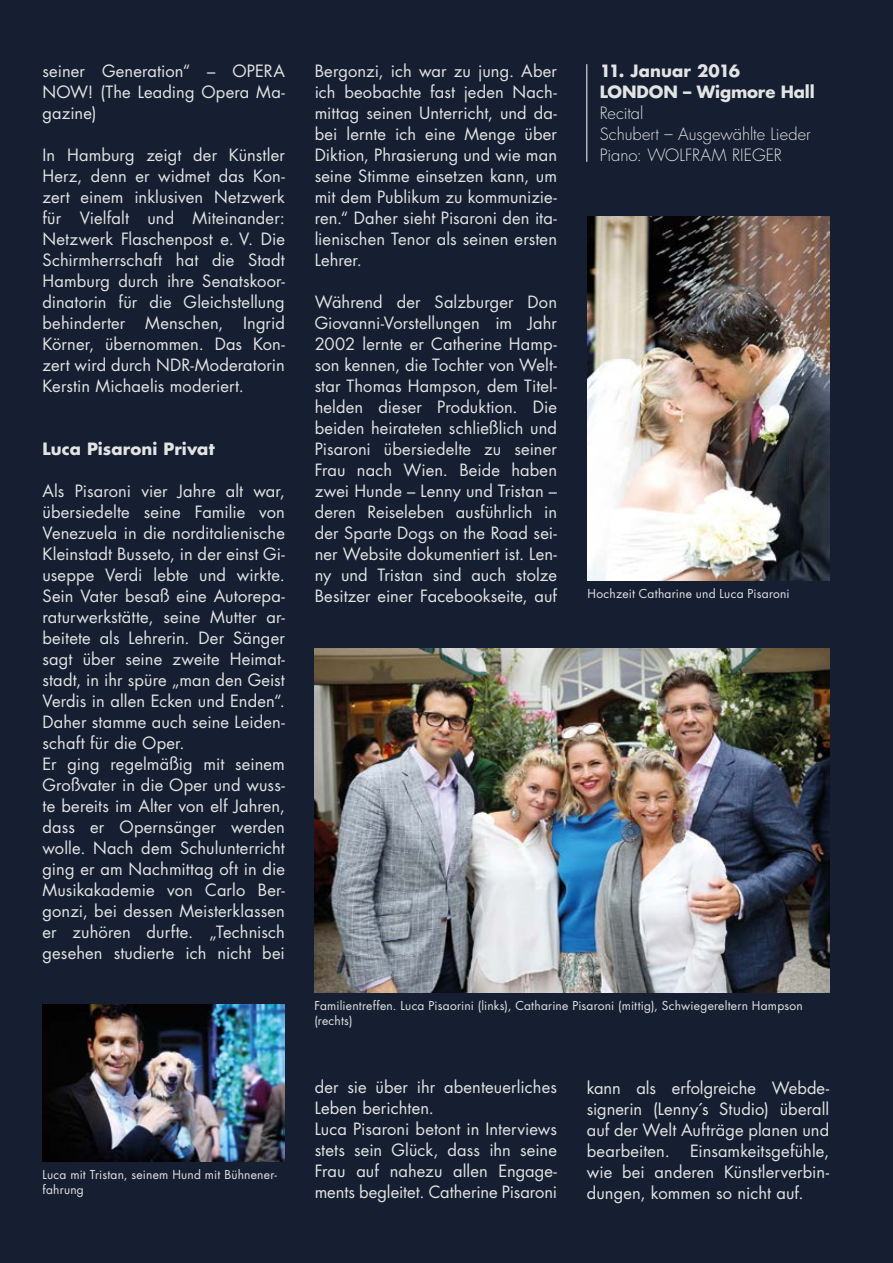
<style>
.page{position:relative;width:893px;height:1263px;background:#151f31}
.page>*{position:absolute;margin:0;border:0;box-sizing:border-box;transform-origin:0 0}
.t1{font:16.5px/21px "Futura";letter-spacing:.005em;color:#e3e3e3;text-align:justify}
.t2{font:300 16.5px/21px "Futura";color:#e3e3e3}
.t3{font:700 16.5px/21px "Futura";letter-spacing:-.005em;color:#e3e3e3}
.t4{font:12px/15px "Futura";letter-spacing:.015em;color:#e3e3e3}
</style>
<div class="page">
<img style="left:43px;top:1004px;width:242px;height:157px">
<img style="left:587px;top:216px;width:243px;height:364px">
<img style="left:314px;top:649px;width:515px;height:343px">
<hr style="left:586px;top:64px;width:1px;height:98px;background:#fff">
<p class="t1" style="left:43px;top:60px;width:244px">seiner Generation“ – OPERA NOW! (The Leading Opera Ma&shy;gazine)</p>
<p class="t1" style="left:43px;top:144px;width:244px">In Hamburg zeigt der Künstler Herz, denn er widmet das Kon&shy;zert einem inklusiven Netzwerk für Vielfalt und Miteinander:<br>Netzwerk Flaschenpost e. V. Die Schirmherrschaft hat die Stadt Hamburg durch ihre Senatskoor&shy;dinatorin für die Gleichstellung behinderter Menschen, Ingrid Körner, übernommen. Das Kon&shy;zert wird durch NDR-Moderatorin Kerstin Michaelis moderiert.</p>
<p class="t3" style="left:43px;top:438px;width:174px">Luca Pisaroni Privat</p>
<p class="t1" style="left:43px;top:480px;width:244px;text-align:left">Als Pisaroni vier Jahre alt war, übersiedelte seine Familie von<br>Venezuela in die norditalienische<br>Kleinstadt Busseto, in der einst Gi&shy;useppe Verdi lebte und wirkte.<br>Sein Vater besaß eine Autorepa&shy;raturwerkstätte, seine Mutter ar&shy;beitete als Lehrerin. Der Sänger sagt über seine zweite Heimat&shy;stadt, in ihr spüre „man den Geist<br>Verdis in allen Ecken und Enden“.<br>Daher stamme auch seine Leiden&shy;schaft für die Oper.<br>Er ging regelmäßig mit seinem<br>Großvater in die Oper und wuss&shy;te bereits im Alter von elf Jahren, dass er Opernsänger werden wolle. Nach dem Schulunterricht ging er am Nachmittag oft in die<br>Musikakademie von Carlo Ber&shy;gonzi, bei dessen Meisterklassen er zuhören durfte. „Technisch gesehen studierte ich nicht bei</p>
<p class="t4" style="left:43px;top:1167px;width:236px">Luca mit Tristan, seinem Hund mit Bühnener&shy;fahrung</p>
<p class="t1" style="left:315px;top:60px;width:244px">Bergonzi, ich war zu jung. Aber ich beobachte fast jeden Nach&shy;mittag seinen Unterricht, und da&shy;bei lernte ich eine Menge über Diktion, Phrasierung und wie man seine Stimme einsetzen kann, um mit dem Publikum zu kommunizie&shy;ren.“ Daher sieht Pisaroni den ita&shy;lienischen Tenor als seinen ersten Lehrer.</p>
<p class="t1" style="left:315px;top:291px;width:244px">Während der Salzburger Don Giovanni-Vorstellungen im Jahr 2002 lernte er Catherine Hamp&shy;son kennen, die Tochter von Welt&shy;star Thomas Hampson, dem Titel&shy;helden dieser Produktion. Die beiden heirateten schließlich und Pisaroni übersiedelte zu seiner Frau nach Wien. Beide haben zwei Hunde – Lenny und Tristan – deren Reiseleben ausführlich in der Sparte Dogs on the Road sei&shy;ner Website dokumentiert ist. Len&shy;ny und Tristan sind auch stolze Besitzer einer Facebookseite, auf</p>
<p class="t3" style="left:600px;top:60px;width:216px">11. Januar 2016<br>LONDON – Wigmore Hall</p>
<p class="t2" style="left:600px;top:103px;width:212px">Recital<br>Schubert – Ausgewählte Lieder<br>Piano: WOLFRAM RIEGER</p>
<p class="t4" style="left:588px;top:586px;width:204px">Hochzeit Catharine und Luca Pisaroni</p>
<p class="t4" style="left:314px;top:998px;width:490px">Familientreffen. Luca Pisaorini (links), Catharine Pisaroni (mittig), Schwiegereltern Hampson (rechts)</p>
<p class="t1" style="left:315px;top:1076px;width:244px;text-align:left">der sie über ihr abenteuerliches<br>Leben berichten.<br>Luca Pisaroni betont in Interviews stets sein Glück, dass ihn seine<br>Frau auf nahezu allen Engage&shy;ments begleitet. Catherine Pisaroni</p>
<p class="t1" style="left:587px;top:1077px;width:244px">kann als erfolgreiche Webde&shy;signerin (Lenny´s Studio) überall auf der Welt Aufträge planen und bearbeiten. Einsamkeitsgefühle, wie bei anderen Künstlerverbin&shy;dungen, kommen so nicht auf.</p>
</div>
